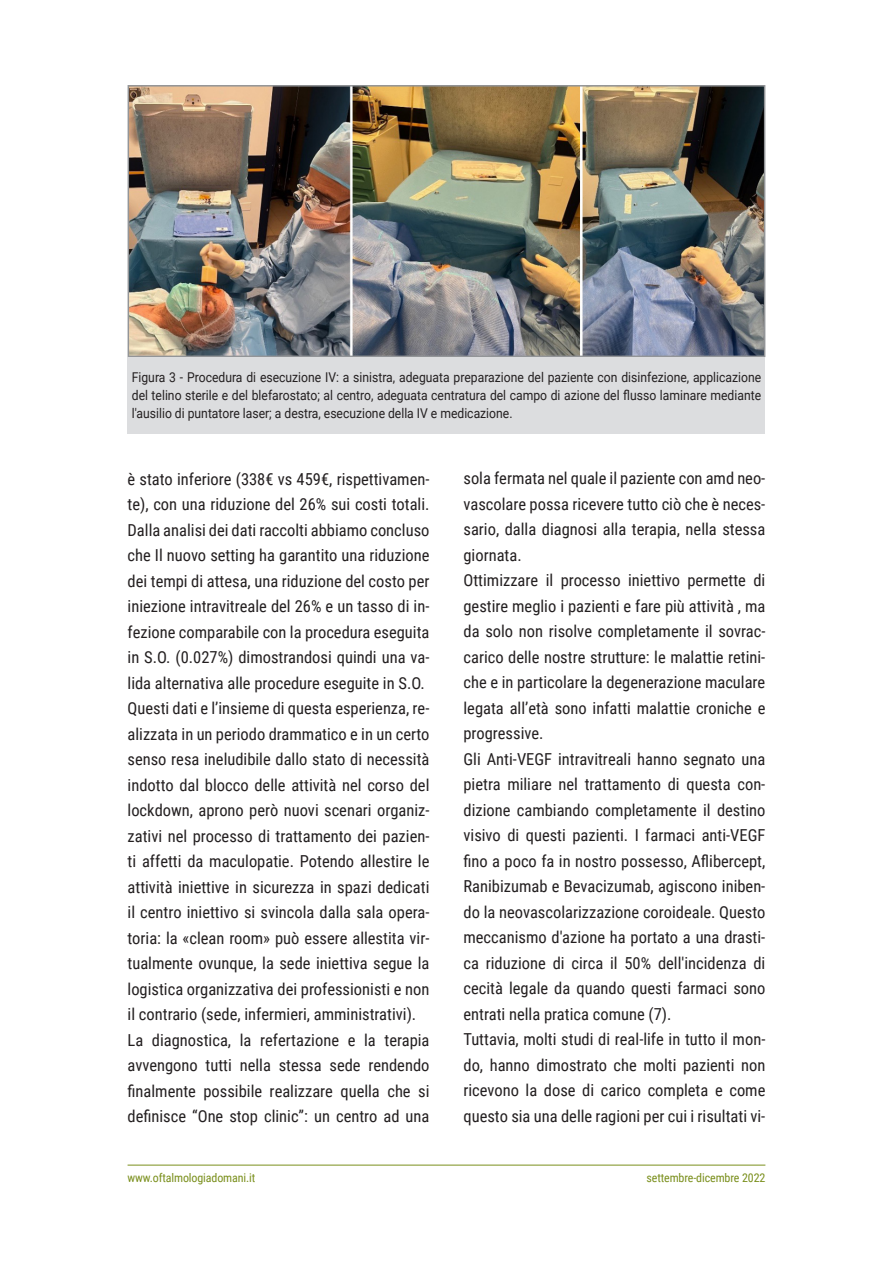
<style>
.page{position:relative;width:893px;height:1263px;background:#fff}
.page>*{position:absolute;margin:0;border:0;box-sizing:border-box;transform-origin:0 0}
.t1{font:16.5px/25.5px "Roboto Condensed";color:#231f20}
.t2{font:13.5px/18px "Roboto";color:#231f20;text-align:justify;scale:.9 1}
.t3{font:12px "Roboto Condensed";letter-spacing:-.01em;color:#7a8f1c}
</style>
<div class="page">
<hr style="left:128px;top:1165px;width:637px;height:1px;background:#7a8f1c">
<img style="left:131px;top:88px;width:631px;height:266px">
<div style="left:128px;top:85px;width:637px;height:272px;border:2px solid #939598"></div>
<div style="left:128px;top:357px;width:637px;height:77px;background:#dcdddf"></div>
<p class="t2" style="left:132px;top:368px;width:701px">Figura 3 - Procedura di esecuzione IV: a sinistra, adeguata preparazione del paziente con disinfezione, applicazione del telino sterile e del blefarostato; al centro, adeguata centratura del campo di azione del flusso laminare mediante l'ausilio di puntatore laser; a destra, esecuzione della IV e medicazione.</p>
<p class="t1" style="left:128px;top:465px;width:303px">è stato inferiore (338€ vs 459€, rispettivamen&shy;te), con una riduzione del 26% sui costi totali.<br>Dalla analisi dei dati raccolti abbiamo concluso che Il nuovo setting ha garantito una riduzione dei tempi di attesa, una riduzione del costo per iniezione intravitreale del 26% e un tasso di in&shy;fezione comparabile con la procedura eseguita in S.O. (0.027%) dimostrandosi quindi una va&shy;lida alternativa alle procedure eseguite in S.O.<br>Questi dati e l’insieme di questa esperienza, re&shy;alizzata in un periodo drammatico e in un certo senso resa ineludibile dallo stato di necessità indotto dal blocco delle attività nel corso del lockdown, aprono però nuovi scenari organiz&shy;zativi nel processo di trattamento dei pazien&shy;ti affetti da maculopatie. Potendo allestire le attività iniettive in sicurezza in spazi dedicati il centro iniettivo si svincola dalla sala opera&shy;toria: la «clean room» può essere allestita vir&shy;tualmente ovunque, la sede iniettiva segue la logistica organizzativa dei professionisti e non il contrario (sede, infermieri, amministrativi).<br>La diagnostica, la refertazione e la terapia avvengono tutti nella stessa sede rendendo finalmente possibile realizzare quella che si definisce “One stop clinic”: un centro ad una</p>
<p class="t1" style="left:463px;top:465px;width:303px">sola fermata nel quale il paziente con amd neo&shy;vascolare possa ricevere tutto ciò che è neces&shy;sario, dalla diagnosi alla terapia, nella stessa giornata.<br>Ottimizzare il processo iniettivo permette di gestire meglio i pazienti e fare più attività , ma da solo non risolve completamente il sovrac&shy;carico delle nostre strutture: le malattie retini&shy;che e in particolare la degenerazione maculare legata all’età sono infatti malattie croniche e progressive.<br>Gli Anti-VEGF intravitreali hanno segnato una pietra miliare nel trattamento di questa con&shy;dizione cambiando completamente il destino visivo di questi pazienti. I farmaci anti-VEGF fino a poco fa in nostro possesso, Aflibercept, Ranibizumab e Bevacizumab, agiscono iniben&shy;do la neovascolarizzazione coroideale. Questo meccanismo d'azione ha portato a una drasti&shy;ca riduzione di circa il 50% dell'incidenza di cecità legale da quando questi farmaci sono entrati nella pratica comune (7).<br>Tuttavia, molti studi di real-life in tutto il mon&shy;do, hanno dimostrato che molti pazienti non ricevono la dose di carico completa e come questo sia una delle ragioni per cui i risultati vi-</p>
<p class="t3" style="left:128px;top:1169px;width:129px">www.oftalmologiadomani.it</p>
<p class="t3" style="left:646px;top:1169px;width:120px">settembre-dicembre 2022</p>
</div>
